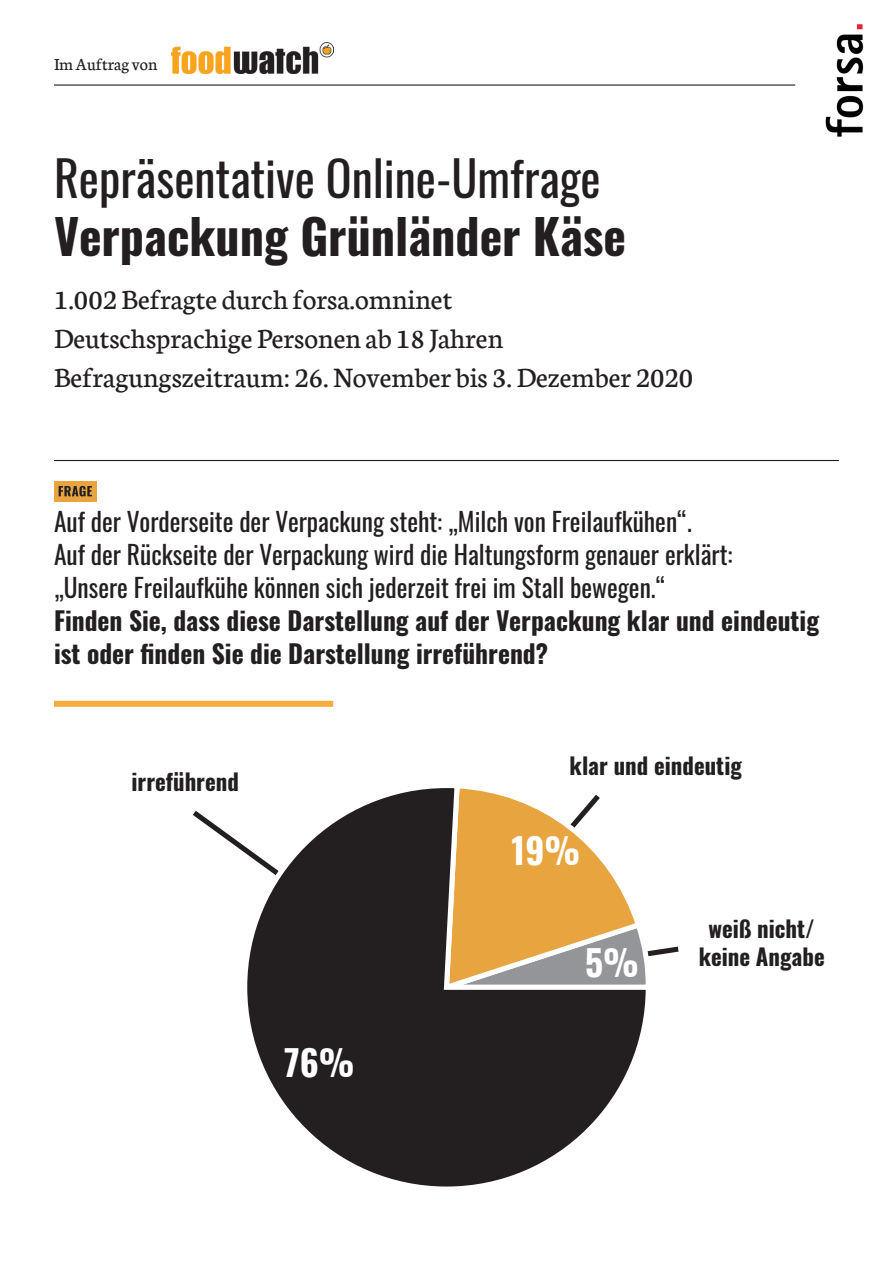
<style>
.page{position:relative;width:893px;height:1263px;background:#fff}
.page>*{position:absolute;margin:0;border:0;box-sizing:border-box;transform-origin:0 0}
.t1{font:48px "Oswald";color:#231f20}
.t2{font:700 48px "Oswald";color:#231f20}
.t3{font:700 35.55px "Oswald";color:#fff}
.t4{font:30px/39px "Neuton";color:#231f20}
.t5{font:25.5px/33px "Oswald";color:#231f20}
.t6{font:700 25.5px/33px "Oswald";color:#231f20}
.t7{font:700 22.8px/27.5px "Oswald";color:#231f20;text-align:center}
.t8{font:18px "Neuton";color:#231f20}
</style>
<div class="page">
<img style="left:825px;top:24px;width:39px;height:113px">
<img style="left:171px;top:42px;width:162px;height:31px">
<hr style="left:54px;top:84px;width:741px;height:2px;background:#231f20">
<hr style="left:54px;top:460px;width:785px;height:1px;background:#231f20">
<svg style="left:193px;top:810px;width:86px;height:66px"></svg>
<svg style="left:570px;top:794px;width:109px;height:163px"></svg>
<svg style="left:245px;top:785px;width:403px;height:404px;background:#564736"></svg>
<div style="left:54px;top:701px;width:279px;height:6px;background:#f6ac3f"></div>
<div style="left:54px;top:481px;width:43px;height:20px;background:#e8a43f"></div>
<svg style="left:59px;top:486px;width:33px;height:10px"></svg>
<p class="t8" style="left:54px;top:55px;width:105px">Im Auftrag von</p>
<h1 class="t1" style="left:54px;top:136px;width:548px">Repräsentative Online-Umfrage</h1>
<h1 class="t2" style="left:54px;top:211px;width:573px">Verpackung Grünländer Käse</h1>
<p class="t4" style="left:54px;top:280px;width:641px">1.002 Befragte durch forsa.omninet<br>Deutschsprachige Personen ab 18 Jahren<br>Befragungszeitraum: 26. November bis 3. Dezember 2020</p>
<p class="t5" style="left:54px;top:503px;width:680px">Auf der Vorderseite der Verpackung steht: „Milch von Freilaufkühen“.<br>Auf der Rückseite der Verpackung wird die Haltungsform genauer erklärt: „Unsere Freilaufkühe können sich jederzeit frei im Stall bewegen.“</p>
<p class="t6" style="left:54px;top:606px;width:767px">Finden Sie, dass diese Darstellung auf der Verpackung klar und eindeutig ist oder finden Sie die Darstellung irreführend?</p>
<p class="t7" style="left:132px;top:769px;width:109px">irreführend</p>
<h2 class="t3" style="left:284px;top:1044px;width:72px">76%</h2>
<p class="t7" style="left:570px;top:754px;width:174px">klar und eindeutig</p>
<h2 class="t3" style="left:512px;top:832px;width:70px">19%</h2>
<h2 class="t3" style="left:585px;top:944px;width:55px">5%</h2>
<p class="t7" style="left:699px;top:917px;width:127px">weiß nicht/ keine Angabe</p>
</div>
